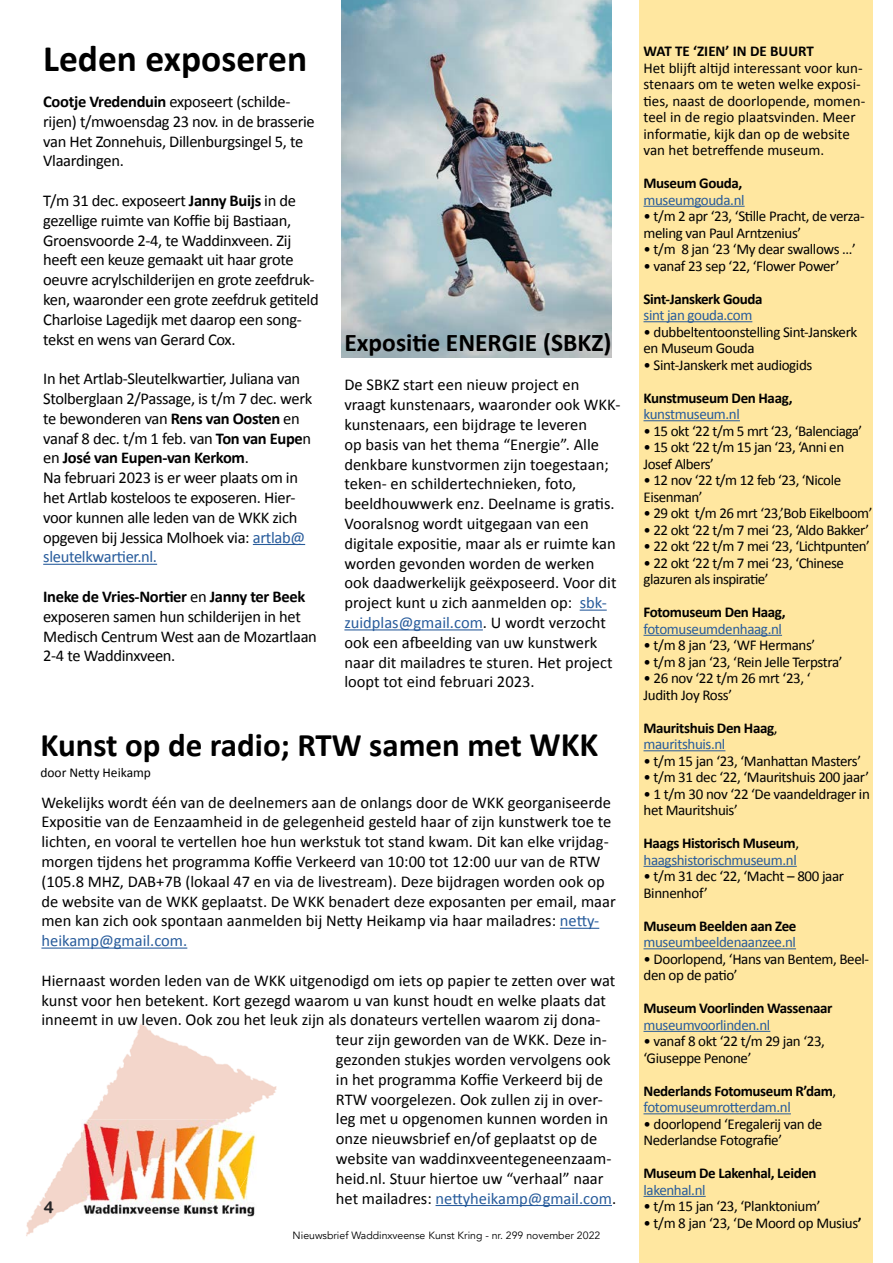
<style>
.page{position:relative;width:893px;height:1263px;background:#fff}
.page>*{position:absolute;margin:0;border:0;box-sizing:border-box;transform-origin:0 0}
.t1{font:700 37.5px "Calibri";color:#000}
.t2{font:700 33px "Calibri";color:#000}
.t3{font:700 25.5px "Calibri";color:#000}
.t4{font:16.5px/19.8px "Calibri";color:#000}
.t5{font:16.5px/19.8px "Calibri";letter-spacing:-.02em;color:#000}
.t6{font:16.5px "Calibri";color:#275b9b}
.t7{font:700 16.5px "Helvetica Rounded";color:#272627}
.t8{font:15px/16.5px "Calibri";letter-spacing:-.025em;color:#000}
.t9{font:700 15px/16.5px "Calibri";letter-spacing:-.025em;color:#000}
.t10{font:15px/16.5px "Calibri";color:#000}
.t11{font:15px/16.5px "Calibri";letter-spacing:-.025em;color:#275b9b}
.t12{font:700 15px "Calibri";color:#000}
.t13{font:13.5px "Calibri";color:#000}
.t14{font:10.5px "Avenir";color:#000}
.s1{font-weight:700}
.s2{color:#275b9b}
.s3{font-size:34.5px}
.s4{color:#000}
.s5{font-weight:400}
.s6{font-weight:400;color:#275b9b}
.s7{font-weight:700;color:#000}
</style>
<div class="page">
<img style="left:26px;top:1024px;width:251px;height:212px">
<img style="left:81px;top:1119px;width:175px;height:97px">
<div style="left:639px;top:0;width:234px;height:1263px;background:#ffe7a0"></div>
<hr style="left:643px;top:206px;width:102px;height:1px;background:#275b9b">
<hr style="left:643px;top:321px;width:109px;height:1px;background:#275b9b">
<hr style="left:643px;top:420px;width:97px;height:1px;background:#275b9b">
<hr style="left:643px;top:635px;width:139px;height:1px;background:#275b9b">
<hr style="left:643px;top:750px;width:82px;height:1px;background:#275b9b">
<hr style="left:643px;top:866px;width:154px;height:1px;background:#275b9b">
<hr style="left:643px;top:948px;width:153px;height:1px;background:#275b9b">
<hr style="left:643px;top:1031px;width:127px;height:1px;background:#275b9b">
<hr style="left:643px;top:1113px;width:148px;height:1px;background:#275b9b">
<hr style="left:643px;top:1196px;width:63px;height:1px;background:#275b9b">
<hr style="left:253px;top:544px;width:52px;height:1px;background:#275b9b">
<hr style="left:43px;top:564px;width:114px;height:1px;background:#275b9b">
<hr style="left:560px;top:928px;width:39px;height:1px;background:#275b9b">
<hr style="left:41px;top:947px;width:146px;height:2px;background:#275b9b">
<hr style="left:436px;top:1205px;width:176px;height:1px;background:#275b9b">
<img style="left:341px;top:0;width:271px;height:357px">
<svg style="left:580px;top:610px;width:27px;height:1px"></svg>
<hr style="left:344px;top:629px;width:139px;height:1px;background:#275b9b">
<h1 class="t1" style="left:43px;top:34px;width:265px">Leden exposeren</h1>
<p class="t5" style="left:43px;top:92px;width:273px"><span class="s1">Cootje Vredenduin</span> exposeert (schilde&shy;rijen) t/mwoensdag 23 nov. in de brasserie van Het Zonnehuis, Dillenburgsingel 5, te Vlaardingen.</p>
<p class="t5" style="left:43px;top:191px;width:277px">T/m 31 dec. exposeert <span class="s1">Janny Buijs</span> in de gezellige ruimte van Koffie bij Bastiaan, Groensvoorde 2-4, te Waddinxveen. Zij heeft een keuze gemaakt uit haar grote oeuvre acrylschilderijen en grote zeefdruk&shy;ken, waaronder een grote zeefdruk getiteld Charloise Lagedijk met daarop een song&shy;tekst en wens van Gerard Cox.</p>
<p class="t5" style="left:43px;top:369px;width:271px">In het Artlab-Sleutelkwartier, Juliana van Stolberglaan 2/Passage, is t/m 7 dec. werk te bewonderen van <span class="s1">Rens van Oosten</span> en vanaf 8 dec. t/m 1 feb. van <span class="s1">Ton van Eupe</span>n en <span class="s1">José van Eupen-van Kerkom</span>.<br>Na februari 2023 is er weer plaats om in het Artlab kosteloos te exposeren. Hier&shy;voor kunnen alle leden van de WKK zich opgeven bij Jessica Molhoek via: <span class="s2">artlab@ sleutelkwartier.nl.</span></p>
<p class="t5" style="left:43px;top:587px;width:275px"><span class="s1">Ineke de Vries-Nortier</span> en <span class="s1">Janny ter Beek </span>exposeren samen hun schilderijen in het Medisch Centrum West aan de Mozartlaan 2-4 te Waddinxveen.</p>
<h3 class="t3" style="left:344px;top:326px;width:269px">Expositie ENERGIE (SBKZ)</h3>
<p class="t4" style="left:344px;top:375px;width:278px">De SBKZ start een nieuw project en vraagt kunstenaars, waaronder ook WKK&shy;kunstenaars, een bijdrage te leveren<br>op basis van het thema “Energie”. Alle denkbare kunstvormen zijn toegestaan; teken- en schildertechnieken, foto, beeldhouwwerk enz. Deelname is gratis.<br>Vooralsnog wordt uitgegaan van een digitale expositie, maar als er ruimte kan worden gevonden worden de werken ook daadwerkelijk geëxposeerd. Voor dit project kunt u zich aanmelden op: <span class="s2">sbk&shy;zuidplas@gmail.com</span>. U wordt verzocht ook een afbeelding van uw kunstwerk naar dit mailadres te sturen. Het project loopt tot eind februari 2023.</p>
<h2 class="t2" style="left:40px;top:724px;width:560px">Kunst op de radio; RTW samen met <span class="s3">WKK</span></h2>
<p class="t13" style="left:40px;top:764px;width:112px">door Netty Heikamp</p>
<p class="t4" style="left:41px;top:792px;width:576px">Wekelijks wordt één van de deelnemers aan de onlangs door de WKK georganiseerde Expositie van de Eenzaamheid in de gelegenheid gesteld haar of zijn kunstwerk toe te lichten, en vooral te vertellen hoe hun werkstuk tot stand kwam. Dit kan elke vrijdag&shy;morgen tijdens het programma Koffie Verkeerd van 10:00 tot 12:00 uur van de RTW (105.8 MHZ, DAB+7B (lokaal 47 en via de livestream). Deze bijdragen worden ook op de website van de WKK geplaatst. De WKK benadert deze exposanten per email, maar men kan zich ook spontaan aanmelden bij Netty Heikamp via haar mailadres: <span class="s2">netty&shy;heikamp@gmail.com.</span></p>
<p class="t4" style="left:41px;top:970px;width:575px">Hiernaast worden leden van de WKK uitgenodigd om iets op papier te zetten over wat</p>
<p class="t4" style="left:41px;top:990px;width:566px">kunst voor hen betekent. Kort gezegd waarom u van kunst houdt en welke plaats dat</p>
<p class="t4" style="left:41px;top:1010px;width:560px">inneemt in uw leven. Ook zou het leuk zijn als donateurs vertellen waarom zij dona-</p>
<p class="t4" style="left:336px;top:1030px;width:272px">teur zijn geworden van de WKK. Deze in-</p>
<p class="t4" style="left:336px;top:1050px;width:276px">gezonden stukjes worden vervolgens ook</p>
<p class="t4" style="left:336px;top:1069px;width:269px">in het programma Koffie Verkeerd bij de</p>
<p class="t4" style="left:336px;top:1089px;width:268px">RTW voorgelezen. Ook zullen zij in over-</p>
<p class="t4" style="left:336px;top:1109px;width:274px">leg met u opgenomen kunnen worden in</p>
<p class="t4" style="left:336px;top:1129px;width:263px">onze nieuwsbrief en/of geplaatst op de</p>
<p class="t4" style="left:336px;top:1149px;width:277px">website van waddinxveentegeneenzaam-</p>
<p class="t4" style="left:336px;top:1168px;width:269px">heid.nl. Stuur hiertoe uw “verhaal” naar</p>
<p class="t6" style="left:336px;top:1188px;width:282px"><span class="s4">het mailadres:</span> nettyheikamp@gmail.com<span class="s4">.</span></p>
<p class="t7" style="left:44px;top:1197px;width:12px">4</p>
<p class="t14" style="left:293px;top:1229px;width:309px">Nieuwsbrief Waddinxveense Kunst Kring - nr. 299 november 2022</p>
<p class="t12" style="left:643px;top:41px;width:172px">WAT TE ‘ZIEN’ IN DE BUURT</p>
<p class="t10" style="left:643px;top:59px;width:223px">Het blijft altijd interessant voor kun&shy;stenaars om te weten welke exposi&shy;ties, naast de doorlopende, momen&shy;teel in de regio plaatsvinden. Meer informatie, kijk dan op de website van het betreffende museum.</p>
<p class="t9" style="left:643px;top:175px;width:100px">Museum Gouda,</p>
<p class="t11" style="left:643px;top:191px;width:103px">museumgouda.nl</p>
<p class="t8" style="left:643px;top:208px;width:223px">• t/m 2 apr ‘23, ‘Stille Pracht, de verza&shy;meling van Paul Arntzenius’</p>
<p class="t8" style="left:643px;top:241px;width:214px">• t/m 8 jan ‘23 ‘My dear swallows …’</p>
<p class="t8" style="left:643px;top:257px;width:198px">• vanaf 23 sep ‘22, ‘Flower Power’</p>
<p class="t9" style="left:643px;top:290px;width:121px">Sint-Janskerk Gouda</p>
<p class="t11" style="left:643px;top:307px;width:110px">sint jan gouda.com</p>
<p class="t8" style="left:643px;top:323px;width:215px">• dubbeltentoonstelling Sint-Janskerk en Museum Gouda</p>
<p class="t8" style="left:643px;top:356px;width:170px">• Sint-Janskerk met audiogids</p>
<p class="t9" style="left:643px;top:389px;width:151px">Kunstmuseum Den Haag,</p>
<p class="t11" style="left:643px;top:406px;width:98px">kunstmuseum.nl</p>
<p class="t8" style="left:643px;top:422px;width:220px">• 15 okt ‘22 t/m 5 mrt ‘23, ‘Balenciaga’</p>
<p class="t8" style="left:643px;top:439px;width:202px">• 15 okt ‘22 t/m 15 jan ‘23, ‘Anni en<br>Josef Albers’</p>
<p class="t8" style="left:643px;top:472px;width:199px">• 12 nov ‘22 t/m 12 feb ‘23, ‘Nicole<br>Eisenman’</p>
<p class="t8" style="left:643px;top:505px;width:230px">• 29 okt t/m 26 mrt ‘23,’Bob Eikelboom’</p>
<p class="t8" style="left:643px;top:521px;width:227px">• 22 okt ‘22 t/m 7 mei ‘23, ‘Aldo Bakker’</p>
<p class="t8" style="left:643px;top:538px;width:228px">• 22 okt ‘22 t/m 7 mei ‘23, ‘Lichtpunten’</p>
<p class="t8" style="left:643px;top:554px;width:202px">• 22 okt ‘22 t/m 7 mei ‘23, ‘Chinese glazuren als inspiratie’</p>
<p class="t9" style="left:643px;top:604px;width:144px">Fotomuseum Den Haag,</p>
<p class="t11" style="left:643px;top:620px;width:140px">fotomuseumdenhaag.nl</p>
<p class="t8" style="left:643px;top:637px;width:173px">• t/m 8 jan ‘23, ‘WF Hermans’</p>
<p class="t8" style="left:643px;top:653px;width:201px">• t/m 8 jan ‘23, ‘Rein Jelle Terpstra’</p>
<p class="t8" style="left:643px;top:670px;width:169px">• 26 nov ‘22 t/m 26 mrt ‘23, ‘<br>Judith Joy Ross’</p>
<p class="t9" style="left:643px;top:719px;width:136px">Mauritshuis Den Haag<span class="s5">, </span><span class="s6">mauritshuis.nl</span></p>
<p class="t8" style="left:643px;top:752px;width:219px">• t/m 15 jan ‘23, ‘Manhattan Masters’</p>
<p class="t8" style="left:643px;top:769px;width:227px">• t/m 31 dec ‘22, ‘Mauritshuis 200 jaar’</p>
<p class="t8" style="left:643px;top:785px;width:228px">• 1 t/m 30 nov ‘22 ‘De vaandeldrager in het Mauritshuis’</p>
<p class="t11" style="left:643px;top:835px;width:157px"><span class="s7">Haags Historisch Museum</span><span class="s4">, </span>haagshistorischmuseum.nl</p>
<p class="t8" style="left:643px;top:868px;width:202px">• t/m 31 dec ‘22, ‘Macht – 800 jaar<br>Binnenhof’</p>
<p class="t9" style="left:643px;top:917px;width:154px">Museum Beelden aan Zee</p>
<p class="t11" style="left:643px;top:934px;width:154px">museumbeeldenaanzee.nl</p>
<p class="t8" style="left:643px;top:950px;width:227px">• Doorlopend, ‘Hans van Bentem, Beel&shy;den op de patio’</p>
<p class="t9" style="left:643px;top:1000px;width:190px">Museum Voorlinden Wassenaar</p>
<p class="t11" style="left:643px;top:1016px;width:128px">museumvoorlinden.nl</p>
<p class="t8" style="left:643px;top:1033px;width:183px">• vanaf 8 okt ‘22 t/m 29 jan ‘23, ‘Giuseppe Penone’</p>
<p class="t9" style="left:643px;top:1082px;width:194px">Nederlands Fotomuseum R’dam<span class="s5">, </span><span class="s6">fotomuseumrotterdam.nl</span></p>
<p class="t8" style="left:643px;top:1115px;width:180px">• doorlopend ‘Eregalerij van de<br>Nederlandse Fotografie’</p>
<p class="t9" style="left:643px;top:1165px;width:175px">Museum De Lakenhal, Leiden</p>
<p class="t11" style="left:643px;top:1181px;width:64px">lakenhal.nl</p>
<p class="t8" style="left:643px;top:1198px;width:178px">• t/m 15 jan ‘23, ‘Planktonium’</p>
<p class="t8" style="left:643px;top:1214px;width:220px">• t/m 8 jan ‘23, ‘De Moord op Musius<span class="s1">’</span></p>
</div>
